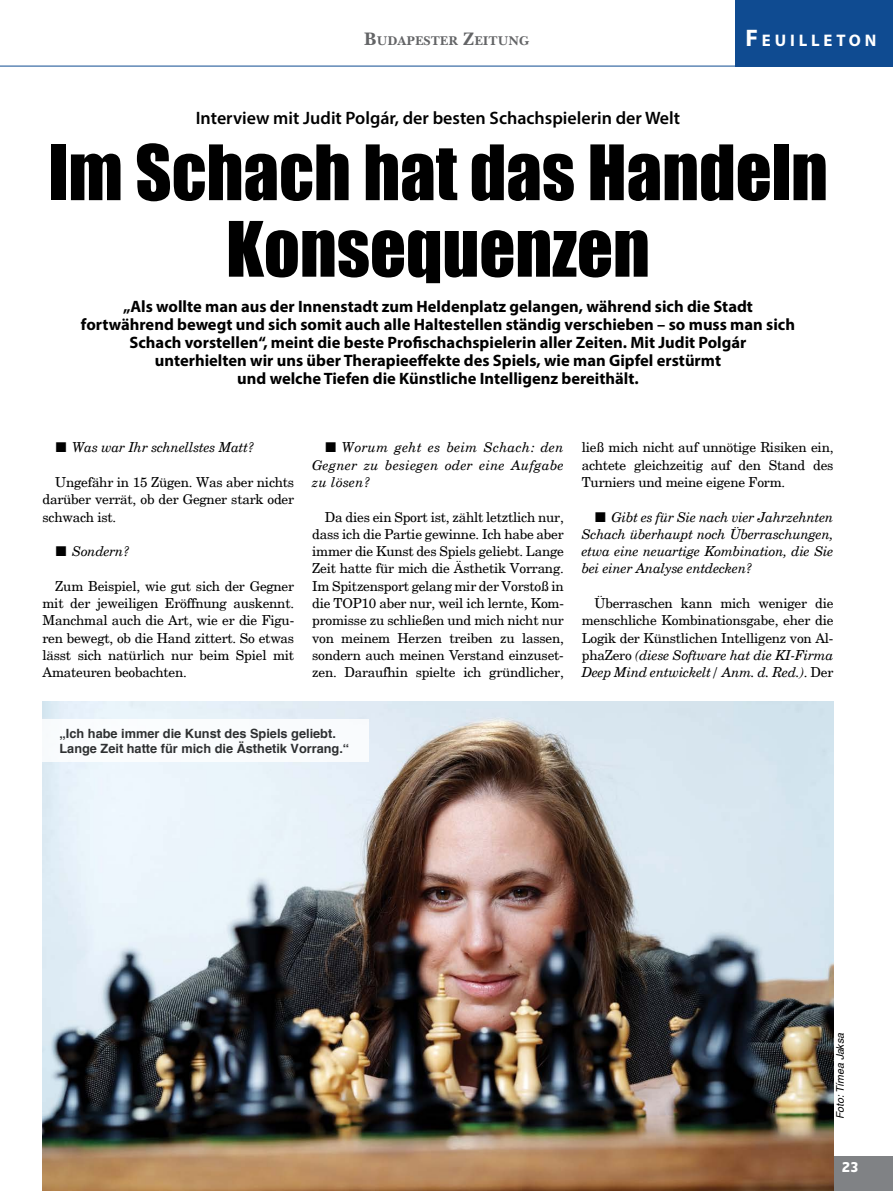
<style>
.page{position:relative;width:893px;height:1191px;background:#fff}
.page>*{position:absolute;margin:0;border:0;box-sizing:border-box;transform-origin:0 0}
.t1{font:70.5px/76.5px "Impact";color:#000;text-align:center}
.t2{font:600 18px "Myriad Pro";color:#000}
.t3{font:700 16.8px "Myriad Pro";letter-spacing:.23em;color:#fff}
.t4{font:700 16.5px/18px "Myriad Pro";color:#000;text-align:center}
.t5{font:13.5px/17.2px "H New Century";letter-spacing:-.015em;color:#000;text-align:justify}
.t6{font:italic 13.5px/17.2px "H New Century";letter-spacing:-.015em;color:#000;text-align:justify}
.t7{font:700 13.5px "Hermes HU";color:#fff}
.t8{font:12.9px "New Baskerville HU Bold";color:#636466}
.t9{font:700 12.75px/15px "H Helvetica";color:#000}
.t10{font:italic 10.5px "H Helvetica";color:#000}
.s1{font-size:18.45px}
.s2{font-size:24px}
.s3{font-style:italic}
</style>
<div class="page">
<div style="left:833px;top:1156px;width:60px;height:35px;background:#808285"></div>
<div style="left:735px;top:0;width:158px;height:66px;background:#0f4b91"></div>
<hr style="left:0;top:66px;width:893px;height:1px;background:#0f4b91">
<img style="left:43px;top:702px;width:790px;height:489px">
<div style="left:43px;top:719px;width:326px;height:42px;background:#fff"></div>
<p class="t8" style="left:364px;top:33px;width:167px"><span class="s1">B</span>UDAPESTER <span class="s1">Z</span>EITUNG</p>
<p class="t3" style="left:745px;top:30px;width:133px"><span class="s2">F</span>EUILLETON</p>
<h2 class="t2" style="left:196px;top:106px;width:486px">Interview mit Judit Polgár, der besten Schachspielerin der Welt</h2>
<h1 class="t1" style="left:48px;top:132px;width:781px">Im Schach hat das Handeln<br>Konsequenzen</h1>
<p class="t4" style="left:81px;top:297px;width:715px">„Als wollte man aus der Innenstadt zum Heldenplatz gelangen, während sich die Stadt fortwährend bewegt und sich somit auch alle Haltestellen ständig verschieben – so muss man sich Schach vorstellen“, meint die beste Profischachspielerin aller Zeiten. Mit Judit Polgár<br>unterhielten wir uns über Therapieeffekte des Spiels, wie man Gipfel erstürmt<br>und welche Tiefen die Künstliche Intelligenz bereithält.</p>
<p class="t6" style="left:72px;top:439px;width:183px">Was war Ihr schnellstes Matt?</p>
<p class="t5" style="left:43px;top:473px;width:253px;text-indent:13px">Ungefähr in 15 Zügen. Was aber nichts darüber verrät, ob der Gegner stark oder schwach ist.</p>
<p class="t6" style="left:72px;top:542px;width:59px">Sondern?</p>
<p class="t5" style="left:43px;top:577px;width:253px;text-indent:13px">Zum Beispiel, wie gut sich der Gegner mit der jeweiligen Eröffnung auskennt.<br>Manchmal auch die Art, wie er die Figu&shy;ren bewegt, ob die Hand zittert. So etwas lässt sich natürlich nur beim Spiel mit Amateuren beobachten.</p>
<p class="t6" style="left:312px;top:439px;width:253px;text-indent:30px">Worum geht es beim Schach: den Gegner zu besiegen oder eine Aufgabe zu lösen?</p>
<p class="t5" style="left:312px;top:508px;width:253px;text-indent:13px">Da dies ein Sport ist, zählt letztlich nur, dass ich die Partie gewinne. Ich habe aber immer die Kunst des Spiels geliebt. Lange Zeit hatte für mich die Ästhetik Vorrang.<br>Im Spitzensport gelang mir der Vorstoß in die TOP10 aber nur, weil ich lernte, Kom&shy;promisse zu schließen und mich nicht nur von meinem Herzen treiben zu lassen, sondern auch meinen Verstand einzuset&shy;zen. Daraufhin spielte ich gründlicher,</p>
<p class="t5" style="left:582px;top:438px;width:253px">ließ mich nicht auf unnötige Risiken ein, achtete gleichzeitig auf den Stand des Turniers und meine eigene Form.</p>
<p class="t6" style="left:582px;top:508px;width:253px;text-indent:30px">Gibt es für Sie nach vier Jahrzehnten Schach überhaupt noch Überraschungen, etwa eine neuartige Kombination, die Sie bei einer Analyse entdecken?</p>
<p class="t5" style="left:582px;top:594px;width:253px;text-indent:13px">Überraschen kann mich weniger die menschliche Kombinationsgabe, eher die Logik der Künstlichen Intelligenz von Al&shy;phaZero <span class="s3">(diese Software hat die KI-Firma Deep Mind entwickelt/ Anm. d. Red.)</span>. Der</p>
<p class="t9" style="left:60px;top:726px;width:291px">„Ich habe immer die Kunst des Spiels geliebt.<br>Lange Zeit hatte für mich die Ästhetik Vorrang.“</p>
<p class="t10" style="left:834px;top:1119px;width:88px;rotate:-90deg">Foto: Tímea Jaksa</p>
<p class="t7" style="left:842px;top:1158px;width:18px">23</p>
</div>
